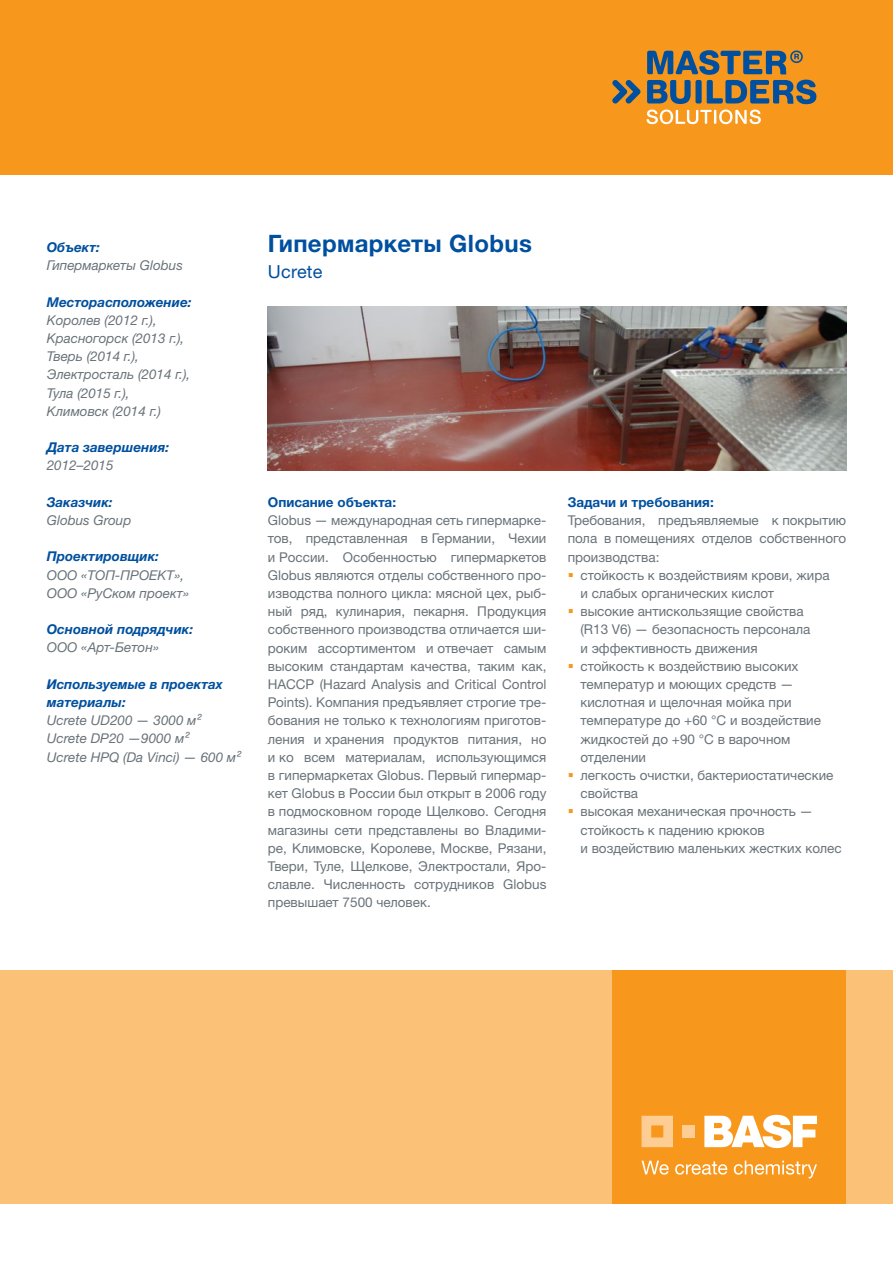
<style>
.page{position:relative;width:893px;height:1263px;background:#fff}
.page>*{position:absolute;margin:0;border:0;box-sizing:border-box;transform-origin:0 0}
.t1{font:700 24px "Helvetica Neue LTW1 G";letter-spacing:.015em;color:#01509f}
.t2{font:18px "Helvetica Neue LTW1 G";letter-spacing:.015em;color:#01509f}
.t3{font:13.5px/18.1px "Helvetica Neue LTW1 G";color:#697379;text-align:justify}
.t4{font:italic 13.5px/18.1px "Helvetica Neue LTW1 G";color:#697379}
.t5{font:italic 700 13.5px/18.1px "Helvetica Neue LTW1 G";color:#01509f}
.t6{font:700 13.5px "Helvetica Neue LTW1 G";color:#01509f}
</style>
<div class="page">
<div style="left:0;top:0;width:893px;height:174px;background:#f7981d"></div>
<div style="left:0;top:969px;width:893px;height:234px;background:#fac177"></div>
<div style="left:612px;top:969px;width:234px;height:234px;background:#f7981d"></div>
<svg style="left:704px;top:1115px;width:113px;height:33px"></svg>
<svg style="left:642px;top:1116px;width:31px;height:31px"></svg>
<div style="left:683px;top:1125px;width:12px;height:12px;background:#fdcd94"></div>
<svg style="left:642px;top:1160px;width:27px;height:14px"></svg>
<svg style="left:675px;top:1161px;width:52px;height:13px"></svg>
<svg style="left:734px;top:1160px;width:83px;height:18px"></svg>
<svg style="left:612px;top:80px;width:28px;height:24px"></svg>
<svg style="left:646px;top:50px;width:170px;height:74px"></svg>
<img style="left:268px;top:307px;width:578px;height:163px">
<p class="t5" style="left:47px;top:238px;width:55px">Объект:</p>
<p class="t4" style="left:47px;top:256px;width:138px">Гипермаркеты Globus</p>
<p class="t5" style="left:47px;top:293px;width:146px">Месторасположение:</p>
<p class="t4" style="left:47px;top:311px;width:145px">Королев (2012 г.),<br>Красногорск (2013 г.),<br>Тверь (2014 г.),<br>Электросталь (2014 г.),<br>Тула (2015 г.),<br>Климовск (2014 г.)</p>
<p class="t5" style="left:47px;top:438px;width:124px">Дата завершения:</p>
<p class="t4" style="left:47px;top:456px;width:68px">2012–2015</p>
<p class="t5" style="left:47px;top:493px;width:67px">Заказчик:</p>
<p class="t4" style="left:47px;top:511px;width:86px">Globus Group</p>
<p class="t5" style="left:47px;top:547px;width:114px">Проектировщик:</p>
<p class="t4" style="left:47px;top:566px;width:144px">ООО «ТОП-ПРОЕКТ»,<br>ООО «РуСком проект»</p>
<p class="t5" style="left:47px;top:620px;width:148px">Основной подрядчик:</p>
<p class="t4" style="left:47px;top:638px;width:114px">ООО «Арт-Бетон»</p>
<p class="t5" style="left:47px;top:675px;width:178px">Используемые в проектах материалы:</p>
<p class="t4" style="left:47px;top:711px;width:196px">Ucrete UD200 — 3000 м²<br>Ucrete DP20 —9000 м²<br>Ucrete HPQ (Da Vinci) — 600 м²</p>
<h1 class="t1" style="left:268px;top:229px;width:265px">Гипермаркеты Globus</h1>
<h2 class="t2" style="left:268px;top:260px;width:56px">Ucrete</h2>
<p class="t6" style="left:268px;top:494px;width:130px">Описание объекта:</p>
<p class="t3" style="left:268px;top:511px;width:280px">Globus — международная сеть гипермарке&shy;тов, представленная в Германии, Чехии и России. Особенностью гипермаркетов Globus являются отделы собственного про&shy;изводства полного цикла: мясной цех, рыб&shy;ный ряд, кулинария, пекарня. Продукция собственного производства отличается ши&shy;роким ассортиментом и отвечает самым высоким стандартам качества, таким как, HACCP (Hazard Analysis and Critical Control Points). Компания предъявляет строгие тре&shy;бования не только к технологиям приготов&shy;ления и хранения продуктов питания, но и ко всем материалам, использующимся в гипермаркетах Globus. Первый гипермар&shy;кет Globus в России был открыт в 2006 году в подмосковном городе Щелково. Сегодня магазины сети представлены во Владими&shy;ре, Климовске, Королеве, Москве, Рязани, Твери, Туле, Щелкове, Электростали, Яро&shy;славле. Численность сотрудников Globus превышает 7500 человек.</p>
<p class="t6" style="left:568px;top:494px;width:148px">Задачи и требования:</p>
<p class="t3" style="left:568px;top:511px;width:280px">Требования, предъявляемые к покрытию пола в помещениях отделов собственного производства:</p>
<p class="t3" style="left:580px;top:566px;width:263px;text-align:left">стойкость к воздействиям крови, жира<br>и слабых органических кислот<br>высокие антискользящие свойства<br>(R13 V6) — безопасность персонала<br>и эффективность движения<br>стойкость к воздействию высоких температур и моющих средств — кислотная и щелочная мойка при температуре до +60 °C и воздействие жидкостей до +90 °C в варочном отделении<br>легкость очистки, бактериостатические свойства<br>высокая механическая прочность — стойкость к падению крюков<br>и воздействию маленьких жестких колес</p>
</div>
